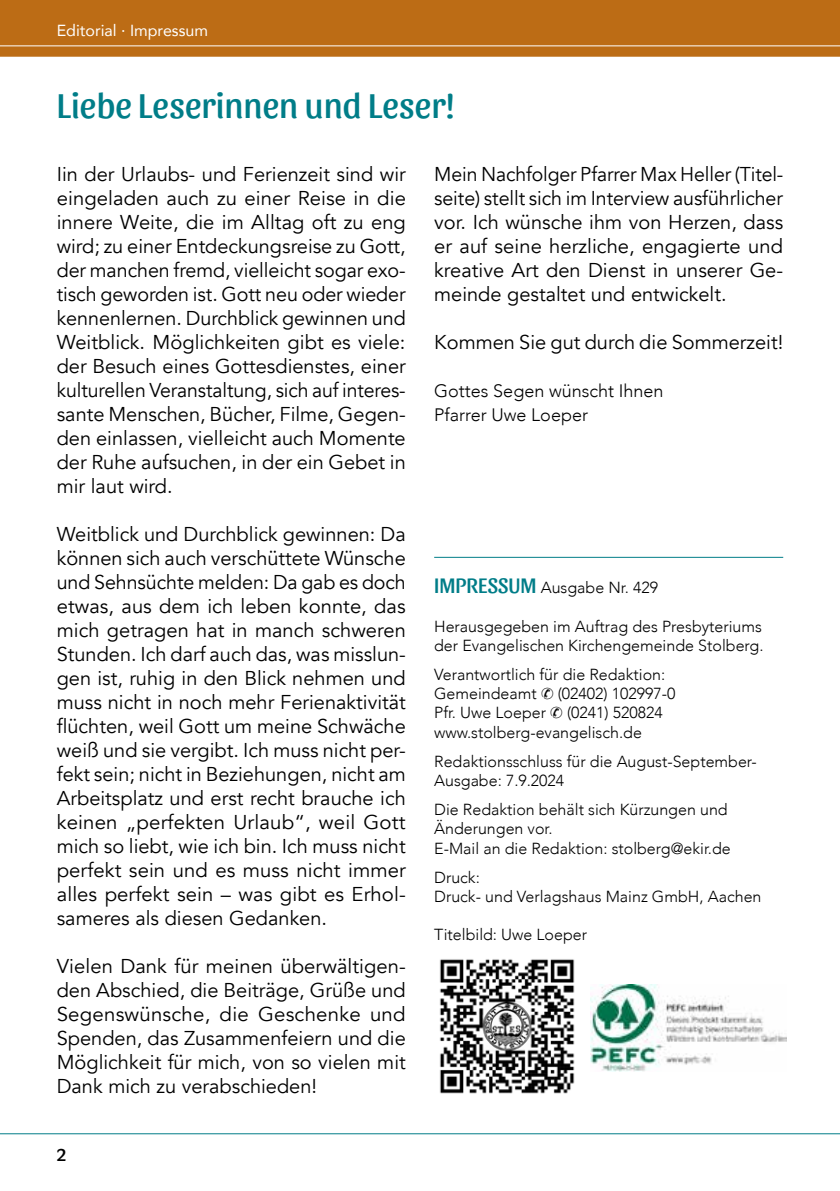
<style>
.page{position:relative;width:840px;height:1191px;background:#fff}
.page>*{position:absolute;margin:0;border:0;box-sizing:border-box;transform-origin:0 0}
.t1{font:36px "Sansita";color:#007d88}
.t2{font:20px/24px "Avenir";color:#000;text-align:justify}
.t3{font:300 18px/24px "Avenir";color:#000}
.t4{font:18px "Sansita";color:#000}
.t5{font:300 16px/19.2px "Avenir";color:#000}
.t6{font:16px "Avenir";color:#fff}
.s1{font-family:"Sansita";font-weight:400;font-size:22px;color:#007d88}
</style>
<div class="page">
<div style="left:0;top:0;width:839px;height:57px;background:#bc6c15"></div>
<hr style="left:0;top:45px;width:839px;height:1px;background:#fff">
<hr style="left:0;top:1133px;width:839px;height:1px;background:#007d88">
<hr style="left:434px;top:557px;width:348px;height:1px;background:#007d88">
<img style="left:439px;top:959px;width:136px;height:135px">
<img style="left:590px;top:984px;width:196px;height:88px">
<p class="t6" style="left:57px;top:17px;width:153px">Editorial · Impressum</p>
<h1 class="t1" style="left:57px;top:84px;width:399px">Liebe Leserinnen und Leser!</h1>
<p class="t2" style="left:57px;top:163px;width:350px">Iin der Urlaubs- und Ferienzeit sind wir eingeladen auch zu einer Reise in die innere Weite, die im Alltag oft zu eng wird; zu einer Entdeckungsreise zu Gott, der manchen fremd, vielleicht sogar exo&shy;tisch geworden ist. Gott neu oder wieder kennenlernen. Durchblick gewinnen und Weitblick. Möglichkeiten gibt es viele: der Besuch eines Gottesdienstes, einer kulturellen Veranstaltung, sich auf interes&shy;sante Menschen, Bücher, Filme, Gegen&shy;den einlassen, vielleicht auch Momente der Ruhe aufsuchen, in der ein Gebet in mir laut wird.</p>
<p class="t2" style="left:57px;top:523px;width:350px">Weitblick und Durchblick gewinnen: Da können sich auch verschüttete Wünsche und Sehnsüchte melden: Da gab es doch etwas, aus dem ich leben konnte, das mich getragen hat in manch schweren Stunden. Ich darf auch das, was misslun&shy;gen ist, ruhig in den Blick nehmen und muss nicht in noch mehr Ferienaktivität flüchten, weil Gott um meine Schwäche weiß und sie vergibt. Ich muss nicht per&shy;fekt sein; nicht in Beziehungen, nicht am Arbeitsplatz und erst recht brauche ich keinen „perfekten Urlaub“, weil Gott mich so liebt, wie ich bin. Ich muss nicht perfekt sein und es muss nicht immer alles perfekt sein – was gibt es Erhol&shy;sameres als diesen Gedanken.</p>
<p class="t2" style="left:57px;top:955px;width:350px">Vielen Dank für meinen überwältigen&shy;den Abschied, die Beiträge, Grüße und Segenswünsche, die Geschenke und Spenden, das Zusammenfeiern und die Möglichkeit für mich, von so vielen mit Dank mich zu verabschieden!</p>
<p class="t4" style="left:57px;top:1144px;width:11px">2</p>
<p class="t2" style="left:434px;top:163px;width:350px">Mein Nachfolger Pfarrer Max Heller (Titel&shy;seite) stellt sich im Interview ausführlicher vor. Ich wünsche ihm von Herzen, dass er auf seine herzliche, engagierte und kreative Art den Dienst in unserer Ge&shy;meinde gestaltet und entwickelt.</p>
<p class="t2" style="left:434px;top:331px;width:350px">Kommen Sie gut durch die Sommerzeit!</p>
<p class="t3" style="left:434px;top:379px;width:231px">Gottes Segen wünscht Ihnen<br>Pfarrer Uwe Loeper</p>
<p class="t5" style="left:434px;top:578px;width:225px"><span class="s1">IMPRESSUM</span> Ausgabe Nr. 429</p>
<p class="t5" style="left:434px;top:616px;width:331px">Herausgegeben im Auftrag des Presbyteriums der Evangelischen Kirchengemeinde Stolberg.</p>
<p class="t5" style="left:434px;top:665px;width:243px">Verantwortlich für die Redaktion:<br>Gemeindeamt ✆ (02402) 102997-0<br>Pfr. Uwe Loeper ✆ (0241) 520824 www.stolberg-evangelisch.de</p>
<p class="t5" style="left:434px;top:751px;width:324px">Redaktionsschluss für die August-September-<br>Ausgabe: 7.9.2024</p>
<p class="t5" style="left:434px;top:800px;width:298px">Die Redaktion behält sich Kürzungen und<br>Änderungen vor.<br>E-Mail an die Redaktion: stolberg@ekir.de</p>
<p class="t5" style="left:434px;top:867px;width:328px">Druck:<br>Druck- und Verlagshaus Mainz GmbH, Aachen</p>
<p class="t5" style="left:434px;top:925px;width:154px">Titelbild: Uwe Loeper</p>
</div>
